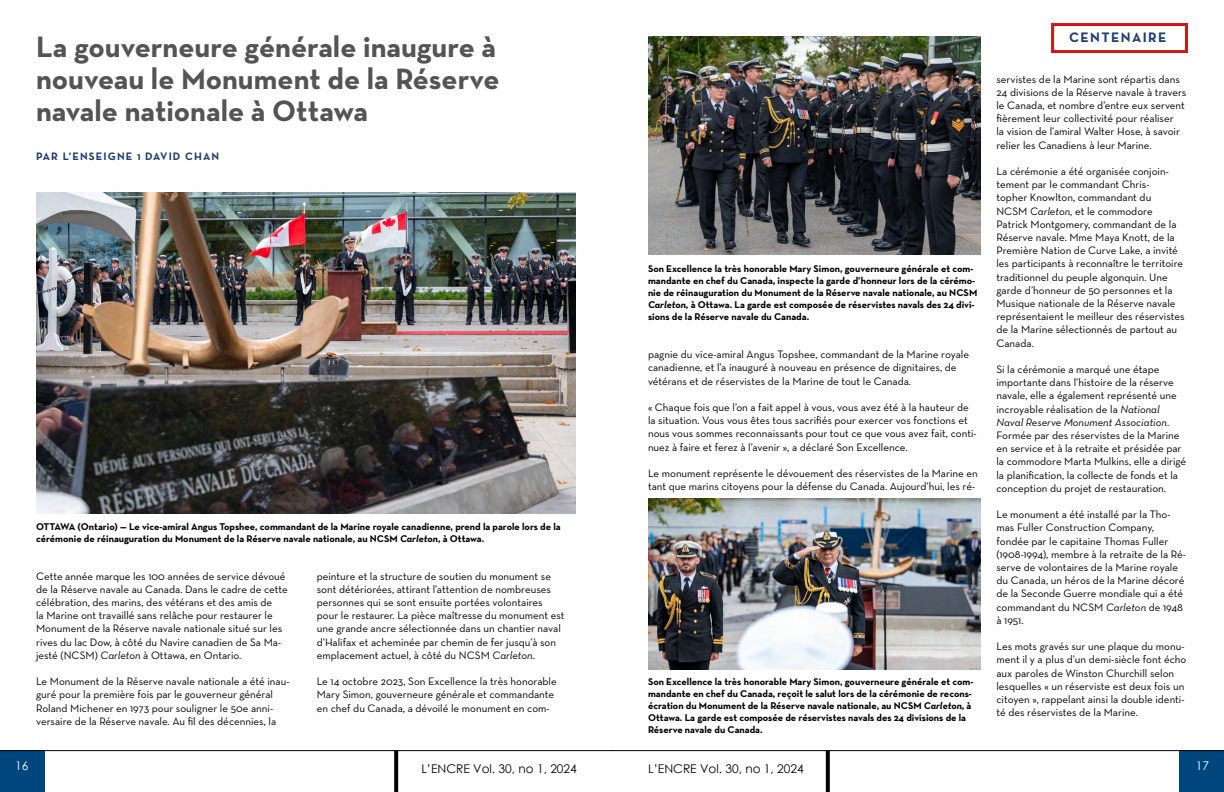
<style>
.page{position:relative;width:1224px;height:792px;background:#fff}
.page>*{position:absolute;margin:0;border:0;box-sizing:border-box;transform-origin:0 0}
.Titre{font:700 30px/32px "Neutra Text";color:#545454}
.Titre_de_section{font:700 14px "Neutra Text";letter-spacing:.1em;color:#1d3e73}
.t1{font:12px "Century Gothic";color:#000}
.t2{font:12px "Century Gothic";color:#fff}
.Paragraphe{font:11px/13.2px "Neutra Text";color:#000}
.Sous-titre{font:700 11px "Neutra Text";letter-spacing:.1em;color:#1d3e73}
.Légende_de_photo{font:700 10px/12px "Neutra Text";color:#000}
.s1{font-style:italic}
.s2{font-family:"Neutra Text Book Italic Alt"}
</style>
<div class="page">
<div style="left:0;top:750px;width:44px;height:42px;background:#00467e"></div>
<svg style="left:394px;top:751px;width:4px;height:41px"></svg>
<svg style="left:826px;top:751px;width:4px;height:41px"></svg>
<div style="left:1180px;top:750px;width:44px;height:42px;background:#00467e"></div>
<hr style="left:0;top:750px;width:612px;height:1px;background:#000">
<hr style="left:612px;top:750px;width:612px;height:1px;background:#000">
<div style="left:1051px;top:23px;width:137px;height:30px;border:3px solid #cd1719"></div>
<img style="left:36px;top:192px;width:540px;height:321px">
<img style="left:648px;top:36px;width:333px;height:219px">
<img style="left:648px;top:498px;width:333px;height:172px">
<h2 class="Titre" style="left:36px;top:30px;width:465px">La gouverneure générale inaugure à nouveau le Monument de la Réserve navale nationale à Ottawa</h2>
<h3 class="Sous-titre" style="left:36px;top:149px;width:185px">PAR L’ENSEIGNE 1 DAVID CHAN</h3>
<p class="Légende_de_photo" style="left:36px;top:520px;width:526px">OTTAWA (Ontario) — Le vice-amiral Angus Topshee, commandant de la Marine royale canadienne, prend la parole lors de la cérémonie de réinauguration du Monument de la Réserve navale nationale, au NCSM <span class="s1">Carleton</span>, à Ottawa.</p>
<p class="Paragraphe" style="left:36px;top:569px;width:253px">Cette année marque les 100 années de service dévoué de la Réserve navale au Canada. Dans le cadre de cette célébration, des marins, des vétérans et des amis de<br>la Marine ont travaillé sans relâche pour restaurer le Monument de la Réserve navale nationale situé sur les rives du lac Dow, à côté du Navire canadien de Sa Ma&shy;jesté (NCSM) <span class="s2">Carleton</span> à Ottawa, en Ontario.</p>
<p class="Paragraphe" style="left:36px;top:675px;width:255px">Le Monument de la Réserve navale nationale a été inau&shy;guré pour la première fois par le gouverneur général Roland Michener en 1973 pour souligner le 50e anni&shy;versaire de la Réserve navale. Au fil des décennies, la</p>
<p class="Paragraphe" style="left:317px;top:569px;width:249px">peinture et la structure de soutien du monument se sont détériorées, attirant l’attention de nombreuses personnes qui se sont ensuite portées volontaires pour le restaurer. La pièce maîtresse du monument est une grande ancre sélectionnée dans un chantier naval d’Halifax et acheminée par chemin de fer jusqu’à son emplacement actuel, à côté du NCSM <span class="s2">Carleton</span>.</p>
<p class="Paragraphe" style="left:317px;top:675px;width:241px">Le 14 octobre 2023, Son Excellence la très honorable<br>Mary Simon, gouverneure générale et commandante en chef du Canada, a dévoilé le monument en com-</p>
<p class="Légende_de_photo" style="left:648px;top:262px;width:331px">Son Excellence la très honorable Mary Simon, gouverneure générale et com&shy;mandante en chef du Canada, inspecte la garde d’honneur lors de la cérémo&shy;nie de réinauguration du Monument de la Réserve navale nationale, au NCSM <span class="s1">Carleton</span>, à Ottawa. La garde est composée de réservistes navals des 24 divi&shy;sions de la Réserve navale du Canada.</p>
<p class="Paragraphe" style="left:648px;top:348px;width:323px">pagnie du vice-amiral Angus Topshee, commandant de la Marine royale canadienne, et l’a inauguré à nouveau en présence de dignitaires, de vétérans et de réservistes de la Marine de tout le Canada.</p>
<p class="Paragraphe" style="left:648px;top:400px;width:330px">« Chaque fois que l’on a fait appel à vous, vous avez été à la hauteur de la situation. Vous vous êtes tous sacrifiés pour exercer vos fonctions et nous vous sommes reconnaissants pour tout ce que vous avez fait, conti&shy;nuez à faire et ferez à l’avenir », a déclaré Son Excellence.</p>
<p class="Paragraphe" style="left:648px;top:466px;width:331px">Le monument représente le dévouement des réservistes de la Marine en tant que marins citoyens pour la défense du Canada. Aujourd’hui, les ré-</p>
<p class="Légende_de_photo" style="left:648px;top:676px;width:327px">Son Excellence la très honorable Mary Simon, gouverneure générale et com&shy;mandante en chef du Canada, reçoit le salut lors de la cérémonie de recons&shy;écration du Monument de la Réserve navale nationale, au NCSM <span class="s1">Carleton</span>, à Ottawa. La garde est composée de réservistes navals des 24 divisions de la Réserve navale du Canada.</p>
<h1 class="Titre_de_section" style="left:1069px;top:29px;width:99px">CENTENAIRE</h1>
<p class="Paragraphe" style="left:996px;top:72px;width:191px">servistes de la Marine sont répartis dans 24 divisions de la Réserve navale à travers le Canada, et nombre d’entre eux servent fièrement leur collectivité pour réaliser<br>la vision de l’amiral Walter Hose, à savoir relier les Canadiens à leur Marine.</p>
<p class="Paragraphe" style="left:996px;top:164px;width:190px">La cérémonie a été organisée conjoin&shy;tement par le commandant Chris-<br>topher Knowlton, commandant du NCSM <span class="s2">Carleton</span>, et le commodore Patrick Montgomery, commandant de la Réserve navale. Mme Maya Knott, de la Première Nation de Curve Lake, a invité les participants à reconnaître le territoire traditionnel du peuple algonquin. Une garde d’honneur de 50 personnes et la Musique nationale de la Réserve navale représentaient le meilleur des réservistes de la Marine sélectionnés de partout au Canada.</p>
<p class="Paragraphe" style="left:996px;top:362px;width:191px">Si la cérémonie a marqué une étape importante dans l’histoire de la réserve navale, elle a également représenté une incroyable réalisation de la <span class="s2">National Naval Reserve Monument Association.<br></span>Formée par des réservistes de la Marine en service et à la retraite et présidée par la commodore Marta Mulkins, elle a dirigé la planification, la collecte de fonds et la conception du projet de restauration.</p>
<p class="Paragraphe" style="left:996px;top:508px;width:191px">Le monument a été installé par la Tho&shy;mas Fuller Construction Company, fondée par le capitaine Thomas Fuller (1908-1994), membre à la retraite de la Ré&shy;serve de volontaires de la Marine royale du Canada, un héros de la Marine décoré de la Seconde Guerre mondiale qui a été commandant du NCSM <span class="s2">Carleton</span> de 1948 à 1951.</p>
<p class="Paragraphe" style="left:996px;top:640px;width:191px">Les mots gravés sur une plaque du monu&shy;ment il y a plus d’un demi-siècle font écho aux paroles de Winston Churchill selon lesquelles « un réserviste est deux fois un citoyen », rappelant ainsi la double identi&shy;té des réservistes de la Marine.</p>
<p class="t2" style="left:15px;top:757px;width:15px">16</p>
<p class="t2" style="left:1196px;top:757px;width:15px">17</p>
<p class="t1" style="left:421px;top:761px;width:157px">L’ENCRE Vol. 30, no 1, 2024</p>
<p class="t1" style="left:648px;top:761px;width:157px">L’ENCRE Vol. 30, no 1, 2024</p>
</div>
